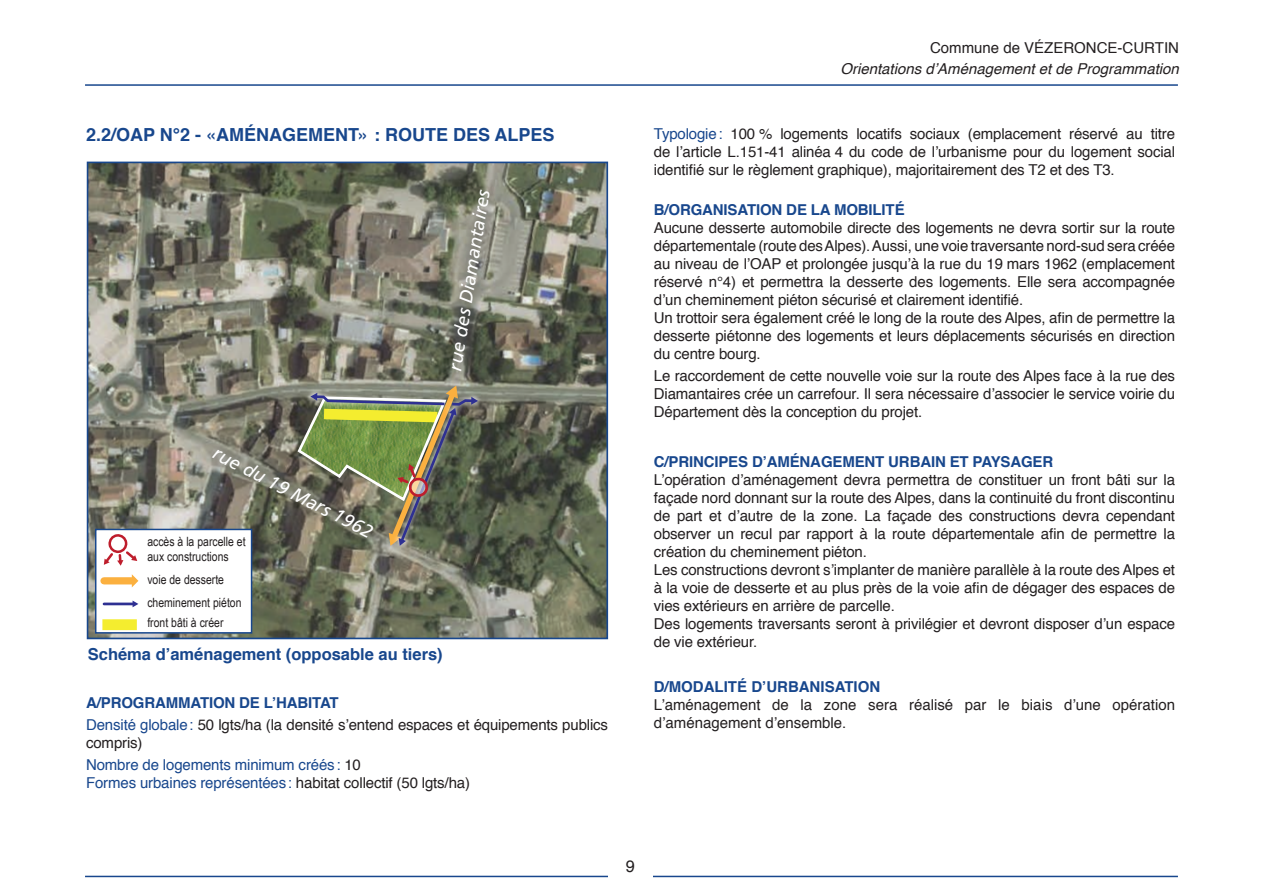
<style>
.page{position:relative;width:1263px;height:893px;background:#fff}
.page>*{position:absolute;margin:0;border:0;box-sizing:border-box;transform-origin:0 0}
.t1{font:italic 18.6px "Frutiger";color:#fff}
._1_1{font:700 18px "Helvetica";color:#18478d}
.Titre_carte{font:700 16.5px "Helvetica";color:#18478d}
.t2{font:16.5px "Helvetica";color:#231f20}
.Texte{font:15px/18px "Helvetica";letter-spacing:-.01em;color:#231f20;text-align:justify}
.A{font:700 15px "Helvetica";letter-spacing:-.01em;color:#18478d}
.Texte-2{font:15px "Helvetica";letter-spacing:-.01em;color:#18478d}
.t3{font:italic 15px "Helvetica";color:#231f20}
.t4{font:12.75px/22.8px "Arial Narrow";color:#231f20}
.s1{color:#18478d}
.s2{color:#231f20}
</style>
<div class="page">
<hr style="left:85px;top:876px;width:1093px;height:1px;background:#18478d">
<hr style="left:85px;top:84px;width:1093px;height:2px;background:#18478d">
<div style="left:608px;top:860px;width:45px;height:33px;background:#fff"></div>
<svg style="left:90px;top:165px;width:515px;height:471px;background:#777967"></svg>
<div style="left:87px;top:162px;width:521px;height:477px;border:2px solid #18478d"></div>
<div style="left:96px;top:529px;width:156px;height:104px;background:#fff"></div>
<div style="left:104px;top:577px;width:29px;height:7px;background:#fbb03f"></div>
<svg style="left:132px;top:574px;width:6px;height:13px"></svg>
<hr style="left:104px;top:603px;width:30px;height:2px;background:#2e3092">
<svg style="left:133px;top:601px;width:5px;height:6px"></svg>
<div style="left:102px;top:619px;width:35px;height:11px;background:#f4ed2f"></div>
<svg style="left:103px;top:534px;width:34px;height:32px"></svg>
<div style="left:95px;top:529px;width:157px;height:105px;border:2px solid #18478d"></div>
<p class="_1_1" style="left:86px;top:120px;width:470px">2.2/OAP N°2 - «AMÉNAGEMENT» : ROUTE DES ALPES</p>
<p class="t1" style="left:444px;top:369px;width:184px;rotate:-81deg">rue des Diamantaires</p>
<p class="t1" style="left:219px;top:442px;width:178px;rotate:27deg">rue du 19 Mars 1962</p>
<p class="t4" style="left:147px;top:568px;width:96px">voie de desserte cheminement piéton</p>
<p class="t4" style="left:147px;top:610px;width:78px">front bâti à créer</p>
<p class="t4" style="left:147px;top:533px;width:100px;line-height:15.3px">accès à la parcelle et aux constructions</p>
<p class="Titre_carte" style="left:88px;top:641px;width:356px">Schéma d’aménagement (opposable au tiers)</p>
<p class="A" style="left:86px;top:690px;width:254px">A/PROGRAMMATION DE L’HABITAT</p>
<p class="Texte" style="left:86px;top:716px;width:523px"><span class="s1">Densité globale:</span> 50 lgts/ha (la densité s’entend espaces et équipements publics compris)</p>
<p class="Texte-2" style="left:86px;top:753px;width:276px">Nombre de logements minimum créés: <span class="s2">10</span></p>
<p class="Texte-2" style="left:86px;top:771px;width:385px">Formes urbaines représentées: <span class="s2">habitat collectif (50 lgts/ha)</span></p>
<p class="Texte" style="left:930px;top:39px;width:250px">Commune de VÉZERONCE-CURTIN</p>
<p class="t3" style="left:840px;top:57px;width:340px">Orientations d’Aménagement et de Programmation</p>
<p class="Texte" style="left:654px;top:125px;width:523px"><span class="s1">Typologie:</span> 100 % logements locatifs sociaux (emplacement réservé au titre de l’article L.151-41 alinéa 4 du code de l’urbanisme pour du logement social identifié sur le règlement graphique), majoritairement des T2 et des T3.</p>
<p class="A" style="left:654px;top:198px;width:252px">B/ORGANISATION DE LA MOBILITÉ</p>
<p class="Texte" style="left:654px;top:219px;width:523px">Aucune desserte automobile directe des logements ne devra sortir sur la route départementale (route desAlpes).Aussi, une voie traversante nord-sud sera créée au niveau de l’OAP et prolongée jusqu’à la rue du 19 mars 1962 (emplacement réservé n°4) et permettra la desserte des logements. Elle sera accompagnée d’un cheminement piéton sécurisé et clairement identifié.</p>
<p class="Texte" style="left:654px;top:309px;width:523px">Un trottoir sera également créé le long de la route des Alpes, afin de permettre la desserte piétonne des logements et leurs déplacements sécurisés en direction du centre bourg.</p>
<p class="Texte" style="left:654px;top:368px;width:523px">Le raccordement de cette nouvelle voie sur la route des Alpes face à la rue des Diamantaires crée un carrefour. Il sera nécessaire d’associer le service voirie du Département dès la conception du projet.</p>
<p class="A" style="left:654px;top:449px;width:401px">C/PRINCIPES D’AMÉNAGEMENT URBAIN ET PAYSAGER</p>
<p class="Texte" style="left:654px;top:471px;width:523px">L’opération d’aménagement devra permettra de constituer un front bâti sur la façade nord donnant sur la route des Alpes, dans la continuité du front discontinu de part et d’autre de la zone. La façade des constructions devra cependant observer un recul par rapport à la route départementale afin de permettre la création du cheminement piéton.</p>
<p class="Texte" style="left:654px;top:561px;width:523px">Les constructions devront s’implanter de manière parallèle à la route des Alpes et à la voie de desserte et au plus près de la voie afin de dégager des espaces de vies extérieurs en arrière de parcelle.</p>
<p class="Texte" style="left:654px;top:615px;width:523px">Des logements traversants seront à privilégier et devront disposer d’un espace de vie extérieur.</p>
<p class="A" style="left:654px;top:674px;width:228px">D/MODALITÉ D’URBANISATION</p>
<p class="Texte" style="left:654px;top:696px;width:523px">L’aménagement de la zone sera réalisé par le biais d’une opération d’aménagement d’ensemble.</p>
<p class="t2" style="left:626px;top:854px;width:11px">9</p>
</div>
